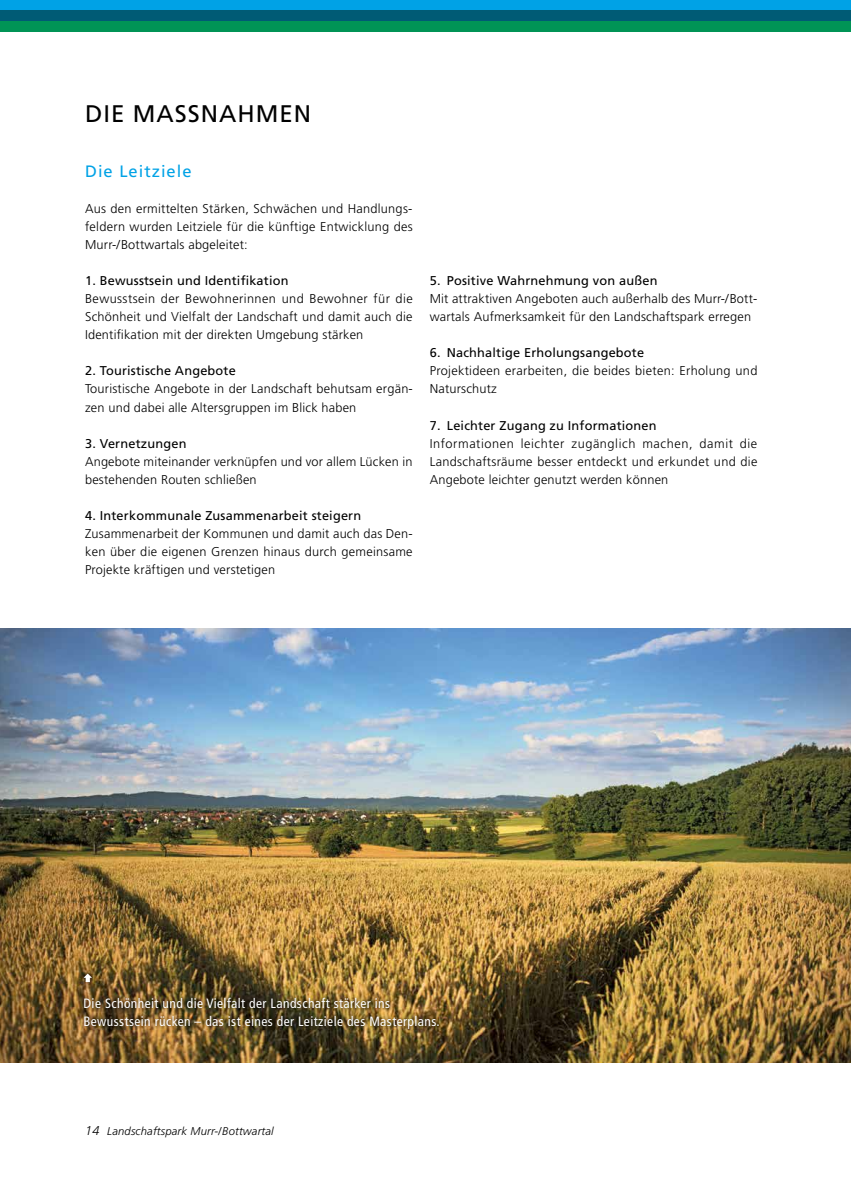
<style>
.page{position:relative;width:851px;height:1191px;background:#fff}
.page>*{position:absolute;margin:0;border:0;box-sizing:border-box;transform-origin:0 0}
.t1{font:24px "Frutiger";letter-spacing:.04em;color:#000}
.t2{font:16.5px "Frutiger";letter-spacing:.06em;color:#00a2e6}
.t3{font:condensed 13.5px/18.1px "Frutiger";letter-spacing:.03em;color:#fff}
.t4{font:300 12.75px/18px "Frutiger";letter-spacing:.015em;color:#000;text-align:justify}
.t5{font:12.75px "Frutiger";letter-spacing:.015em;color:#000}
.t6{font:italic 300 11.25px "Frutiger";letter-spacing:.015em;color:#000}
.s1{font-size:12.75px}
</style>
<div class="page">
<img style="left:0;top:628px;width:850px;height:434px">
<div style="left:80px;top:969px;width:363px;height:64px;background:#000;opacity:.83"></div>
<svg style="left:83px;top:973px;width:9px;height:9px"></svg>
<div style="left:0;top:0;width:850px;height:11px;background:#00a2e6"></div>
<div style="left:0;top:11px;width:850px;height:10px;background:#005b75"></div>
<div style="left:0;top:21px;width:850px;height:11px;background:#009456"></div>
<h1 class="t1" style="left:85px;top:100px;width:227px">Die Massnahm en</h1>
<p class="t2" style="left:85px;top:161px;width:108px">Die Leitziele</p>
<p class="t4" style="left:85px;top:199px;width:329px">Aus den ermittelten Stärken, Schwächen und Handlungs&shy;feldern wurden Leitziele für die künftige Entwicklung des Murr-/Bottwartals abgeleitet:</p>
<p class="t5" style="left:85px;top:273px;width:205px">1. Bewusstsein und Identifikation</p>
<p class="t4" style="left:85px;top:290px;width:329px">Bewusstsein der Bewohnerinnen und Bewohner für die Schönheit und Vielfalt der Landschaft und damit auch die Identifikation mit der direkten Umgebung stärken</p>
<p class="t5" style="left:85px;top:363px;width:152px">2. Touristische Angebote</p>
<p class="t4" style="left:85px;top:380px;width:329px">Touristische Angebote in der Landschaft behutsam ergän&shy;zen und dabei alle Altersgruppen im Blick haben</p>
<p class="t5" style="left:85px;top:436px;width:103px">3. Vernetzungen</p>
<p class="t4" style="left:85px;top:452px;width:329px">Angebote miteinander verknüpfen und vor allem Lücken in bestehenden Routen schließen</p>
<p class="t5" style="left:85px;top:508px;width:277px">4. I nterkommunale Zusammenarbeit steigern</p>
<p class="t4" style="left:85px;top:524px;width:329px">Zusammenarbeit der Kommunen und damit auch das Den&shy;ken über die eigenen Grenzen hinaus durch gemeinsame Projekte kräftigen und verstetigen</p>
<p class="t5" style="left:429px;top:273px;width:229px">5. Positive Wahrnehmung von außen</p>
<p class="t4" style="left:429px;top:290px;width:329px">Mit attraktiven Angeboten auch außerhalb des Murr-/Bott&shy;wartals Aufmerksamkeit für den Landschaftspark erregen</p>
<p class="t5" style="left:429px;top:345px;width:216px">6. Nachhaltige Erholungsangebote</p>
<p class="t4" style="left:429px;top:362px;width:329px">Projektideen erarbeiten, die beides bieten: Erholung und<br>Naturschutz</p>
<p class="t5" style="left:429px;top:418px;width:228px">7. Leichter Zugang zu I nformationen</p>
<p class="t4" style="left:429px;top:434px;width:329px">Informationen leichter zugänglich machen, damit die Landschaftsräume besser entdeckt und erkundet und die Angebote leichter genutzt werden können</p>
<p class="t3" style="left:83px;top:994px;width:357px">Die Schönheit und die Vielfalt der Landschaft stärker ins<br>Bewusstsein rücken – das ist eines der Leitziele des Masterplans.</p>
<p class="t6" style="left:85px;top:1124px;width:190px"><span class="s1">14</span> Landschaftspark Murr-/Bottwartal</p>
</div>
